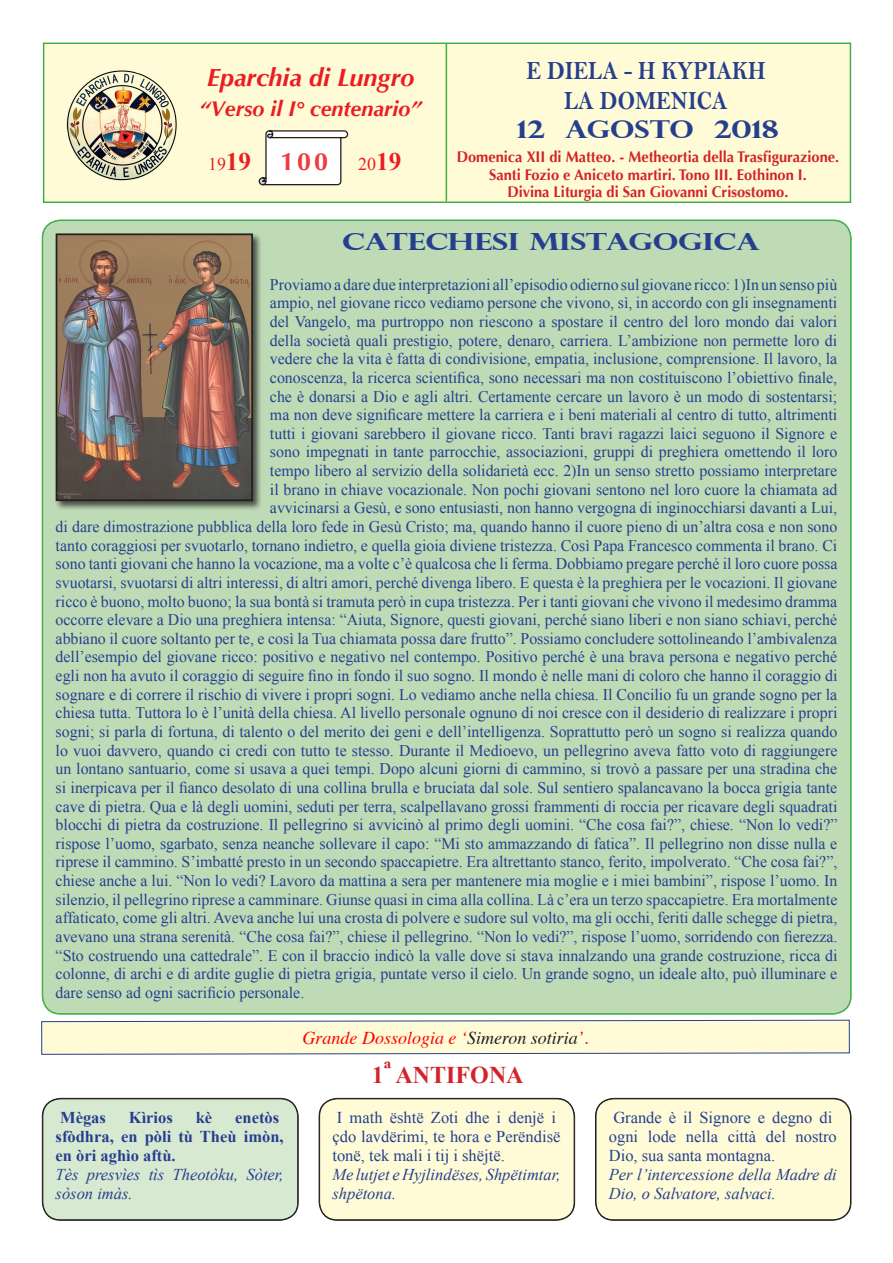
<style>
.page{position:relative;width:893px;height:1263px;background:#fff}
.page>*{position:absolute;margin:0;border:0;box-sizing:border-box;transform-origin:0 0}
.t1{font:26.4px "Bell MT Bold";color:#253f8e;scale:.85 1}
.t2{font:italic 700 25.2px "Optima";color:#ea1d23}
.Body_Text_Indent{font:700 24.75px "Perpetua Titling";color:#253f8e;scale:1.2 1}
.Normale{font:700 24px "Times New Roman";color:#d1232a}
.No_Spacing{font:700 23.7px "Perpetua Titling";letter-spacing:-.01em;color:#253f8e;scale:1.32 1}
.t3{font:italic 700 21.6px "Optima";color:#ea1d23}
.t4{font:italic 18px "Times";letter-spacing:-.005em;color:#f00}
.t5{font:17.85px "Times New Roman";color:#ea1d23}
.t6{font:16.5px/18.9px "Times New Roman";color:#253f8e}
.t7{font:italic 16.5px/19px "Times New Roman";color:#253f8e}
.t8{font:700 16.5px/18.9px "Times New Roman";color:#253f8e}
.t9{font:16.2px "Times New Roman";color:#253f8e}
.t10{font:700 15.45px/17.7px "Optima";color:#d1232a;text-align:center;scale:.95 1}
.s1{font-weight:700;font-size:25.2px}
.s2{font-family:"Optima";font-weight:700;font-size:25.05px;color:#ee3b3d}
.s3{color:#231f20}
</style>
<div class="page">
<div style="left:43px;top:220px;width:808px;height:794px;background:#bedbb6;border-radius:18px"></div>
<div style="left:43px;top:43px;width:808px;height:160px;background:#fffbd6;border:2px solid #40ae49"></div>
<img style="left:66px;top:70px;width:111px;height:111px">
<svg style="left:258px;top:130px;width:91px;height:56px;background:#e9e8e2"></svg>
<hr style="left:446px;top:44px;width:1px;height:157px;background:#40ae49">
<svg style="left:41px;top:1019px;width:809px;height:36px;background:#f2f0d4"></svg>
<div style="left:43px;top:1098px;width:255px;height:122px;background:#d8e9d2;border-radius:18px"></div>
<div style="left:43px;top:1099px;width:255px;height:121px;border:1px solid #231f20;border-radius:18px"></div>
<div style="left:319px;top:1098px;width:255px;height:122px;background:#fffbd6;border-radius:18px"></div>
<div style="left:320px;top:1099px;width:254px;height:121px;border:1px solid #231f20;border-radius:18px"></div>
<div style="left:596px;top:1098px;width:255px;height:122px;background:#fffbd6;border-radius:18px"></div>
<div style="left:596px;top:1099px;width:255px;height:121px;border:1px solid #231f20;border-radius:18px"></div>
<div style="left:54px;top:232px;width:209px;height:279px;background:#231f20;opacity:.75"></div>
<img style="left:59px;top:236px;width:191px;height:262px">
<div style="left:56px;top:233px;width:197px;height:268px;border:2px solid #231f20"></div>
<p class="t1" style="left:526px;top:55px;width:283px">E DIELA - H KYPIAKH</p>
<p class="t2" style="left:207px;top:62px;width:209px">Eparchia di Lungro</p>
<p class="t3" style="left:200px;top:96px;width:223px">“Verso il I° centenario”</p>
<p class="t1" style="left:564px;top:85px;width:193px">LA DOMENICA</p>
<p class="t5" style="left:208px;top:152px;width:195px">19<span class="s1">19</span> <span class="s2">100</span> 20<span class="s1">19</span></p>
<p class="Body_Text_Indent" style="left:517px;top:113px;width:220px">12 AGOSTO 2018</p>
<p class="t10" style="left:457px;top:148px;width:404px">Domenica XII di Matteo. - Metheortia della Trasfigurazione.<br>Santi Fozio e Aniceto martiri. Tono III. Eothinon I.</p>
<p class="t10" style="left:507px;top:183px;width:297px">Divina Liturgia di San Giovanni Crisostomo.</p>
<p class="No_Spacing" style="left:342px;top:227px;width:318px">CATECHESI MISTAGOGICA</p>
<p class="t9" style="left:270px;top:273px;width:569px">Proviamo a dare due interpretazioni all’episodio odierno sul giovane ricco: 1)In un senso più</p>
<p class="t9" style="left:270px;top:292px;width:569px">ampio, nel giovane ricco vediamo persone che vivono, sì, in accordo con gli insegnamenti</p>
<p class="t9" style="left:270px;top:311px;width:569px">del Vangelo, ma purtroppo non riescono a spostare il centro del loro mondo dai valori</p>
<p class="t9" style="left:270px;top:329px;width:569px">della società quali prestigio, potere, denaro, carriera. L’ambizione non permette loro di</p>
<p class="t9" style="left:270px;top:348px;width:569px">vedere che la vita è fatta di condivisione, empatia, inclusione, comprensione. Il lavoro, la</p>
<p class="t9" style="left:270px;top:367px;width:569px">conoscenza, la ricerca scientifica, sono necessari ma non costituiscono l’obiettivo finale,</p>
<p class="t9" style="left:270px;top:385px;width:569px">che è donarsi a Dio e agli altri. Certamente cercare un lavoro è un modo di sostentarsi;</p>
<p class="t9" style="left:270px;top:404px;width:569px">ma non deve significare mettere la carriera e i beni materiali al centro di tutto, altrimenti</p>
<p class="t9" style="left:270px;top:422px;width:569px">tutti i giovani sarebbero il giovane ricco. Tanti bravi ragazzi laici seguono il Signore e</p>
<p class="t9" style="left:270px;top:441px;width:569px">sono impegnati in tante parrocchie, associazioni, gruppi di preghiera omettendo il loro</p>
<p class="t9" style="left:270px;top:460px;width:569px">tempo libero al servizio della solidarietà ecc. 2)In un senso stretto possiamo interpretare</p>
<p class="t9" style="left:270px;top:478px;width:569px">il brano in chiave vocazionale. Non pochi giovani sentono nel loro cuore la chiamata ad</p>
<p class="t9" style="left:270px;top:497px;width:569px">avvicinarsi a Gesù, e sono entusiasti, non hanno vergogna di inginocchiarsi davanti a Lui,</p>
<p class="t9" style="left:56px;top:516px;width:783px">di dare dimostrazione pubblica della loro fede in Gesù Cristo; ma, quando hanno il cuore pieno di un’altra cosa e non sono</p>
<p class="t9" style="left:56px;top:534px;width:783px">tanto coraggiosi per svuotarlo, tornano indietro, e quella gioia diviene tristezza. Così Papa Francesco commenta il brano. Ci</p>
<p class="t9" style="left:56px;top:553px;width:783px">sono tanti giovani che hanno la vocazione, ma a volte c’è qualcosa che li ferma. Dobbiamo pregare perché il loro cuore possa</p>
<p class="t9" style="left:56px;top:572px;width:783px">svuotarsi, svuotarsi di altri interessi, di altri amori, perché divenga libero. E questa è la preghiera per le vocazioni. Il giovane</p>
<p class="t9" style="left:56px;top:590px;width:783px">ricco è buono, molto buono; la sua bontà si tramuta però in cupa tristezza. Per i tanti giovani che vivono il medesimo dramma</p>
<p class="t9" style="left:56px;top:609px;width:783px">occorre elevare a Dio una preghiera intensa: “Aiuta, Signore, questi giovani, perché siano liberi e non siano schiavi, perché</p>
<p class="t9" style="left:56px;top:627px;width:783px">abbiano il cuore soltanto per te, e così la Tua chiamata possa dare frutto”. Possiamo concludere sottolineando l’ambivalenza</p>
<p class="t9" style="left:56px;top:646px;width:783px">dell’esempio del giovane ricco: positivo e negativo nel contempo. Positivo perché è una brava persona e negativo perché</p>
<p class="t9" style="left:56px;top:665px;width:783px">egli non ha avuto il coraggio di seguire fino in fondo il suo sogno. Il mondo è nelle mani di coloro che hanno il coraggio di</p>
<p class="t9" style="left:56px;top:683px;width:783px">sognare e di correre il rischio di vivere i propri sogni. Lo vediamo anche nella chiesa. Il Concilio fu un grande sogno per la</p>
<p class="t9" style="left:56px;top:702px;width:783px">chiesa tutta. Tuttora lo è l’unità della chiesa. Al livello personale ognuno di noi cresce con il desiderio di realizzare i propri</p>
<p class="t9" style="left:56px;top:721px;width:783px">sogni; si parla di fortuna, di talento o del merito dei geni e dell’intelligenza. Soprattutto però un sogno si realizza quando</p>
<p class="t9" style="left:56px;top:739px;width:783px">lo vuoi davvero, quando ci credi con tutto te stesso. Durante il Medioevo, un pellegrino aveva fatto voto di raggiungere</p>
<p class="t9" style="left:56px;top:758px;width:783px">un lontano santuario, come si usava a quei tempi. Dopo alcuni giorni di cammino, si trovò a passare per una stradina che</p>
<p class="t9" style="left:56px;top:776px;width:783px">si inerpicava per il fianco desolato di una collina brulla e bruciata dal sole. Sul sentiero spalancavano la bocca grigia tante</p>
<p class="t9" style="left:56px;top:795px;width:783px">cave di pietra. Qua e là degli uomini, seduti per terra, scalpellavano grossi frammenti di roccia per ricavare degli squadrati</p>
<p class="t9" style="left:56px;top:814px;width:783px">blocchi di pietra da costruzione. Il pellegrino si avvicinò al primo degli uomini. “Che cosa fai?”, chiese. “Non lo vedi?”</p>
<p class="t9" style="left:56px;top:832px;width:783px">rispose l’uomo, sgarbato, senza neanche sollevare il capo: “Mi sto ammazzando di fatica”. Il pellegrino non disse nulla e</p>
<p class="t9" style="left:56px;top:851px;width:783px">riprese il cammino. S’imbatté presto in un secondo spaccapietre. Era altrettanto stanco, ferito, impolverato. “Che cosa fai?”,</p>
<p class="t9" style="left:56px;top:870px;width:783px">chiese anche a lui. “Non lo vedi? Lavoro da mattina a sera per mantenere mia moglie e i miei bambini”, rispose l’uomo. In</p>
<p class="t9" style="left:56px;top:888px;width:783px">silenzio, il pellegrino riprese a camminare. Giunse quasi in cima alla collina. Là c’era un terzo spaccapietre. Era mortalmente</p>
<p class="t9" style="left:56px;top:907px;width:783px">affaticato, come gli altri. Aveva anche lui una crosta di polvere e sudore sul volto, ma gli occhi, feriti dalle schegge di pietra,</p>
<p class="t9" style="left:56px;top:926px;width:783px">avevano una strana serenità. “Che cosa fai?”, chiese il pellegrino. “Non lo vedi?”, rispose l’uomo, sorridendo con fierezza.</p>
<p class="t9" style="left:56px;top:944px;width:783px">“Sto costruendo una cattedrale”. E con il braccio indicò la valle dove si stava innalzando una grande costruzione, ricca di</p>
<p class="t9" style="left:56px;top:963px;width:783px">colonne, di archi e di ardite guglie di pietra grigia, puntate verso il cielo. Un grande sogno, un ideale alto, può illuminare e</p>
<p class="t9" style="left:56px;top:981px;width:250px">dare senso ad ogni sacrificio personale.</p>
<p class="t8" style="left:56px;top:1107px;width:229px;text-indent:180px">enetòs sfòdhra, en pòli tù Theù imòn, en òri aghìo aftù.</p>
<p class="t7" style="left:56px;top:1164px;width:229px">Tès presvìes tìs Theotòku, Sòter, sòson imàs.</p>
<p class="t8" style="left:60px;top:1107px;width:47px">Mègas</p>
<p class="t8" style="left:129px;top:1107px;width:46px">Kìrios</p>
<p class="t8" style="left:196px;top:1107px;width:18px">kè</p>
<p class="t4" style="left:303px;top:1022px;width:287px">Grande Dossologia e ‘<span class="s3">Simeron sotiria</span>’.</p>
<p class="Normale" style="left:372px;top:1058px;width:153px">1ª ANTIFONA</p>
<p class="t6" style="left:332px;top:1108px;width:229px">I math është Zoti dhe i denjë i çdo lavdërimi, te hora e Perëndisë tonë, tek mali i tij i shëjtë.</p>
<p class="t7" style="left:332px;top:1164px;width:230px">Me lutjet e Hyjlindëses, Shpëtimtar, shpëtona.</p>
<p class="t6" style="left:609px;top:1108px;width:229px">Grande è il Signore e degno di ogni lode nella città del nostro<br>Dio, sua santa montagna.</p>
<p class="t7" style="left:609px;top:1164px;width:229px">Per l’intercessione della Madre di<br>Dio, o Salvatore, salvaci.</p>
</div>
